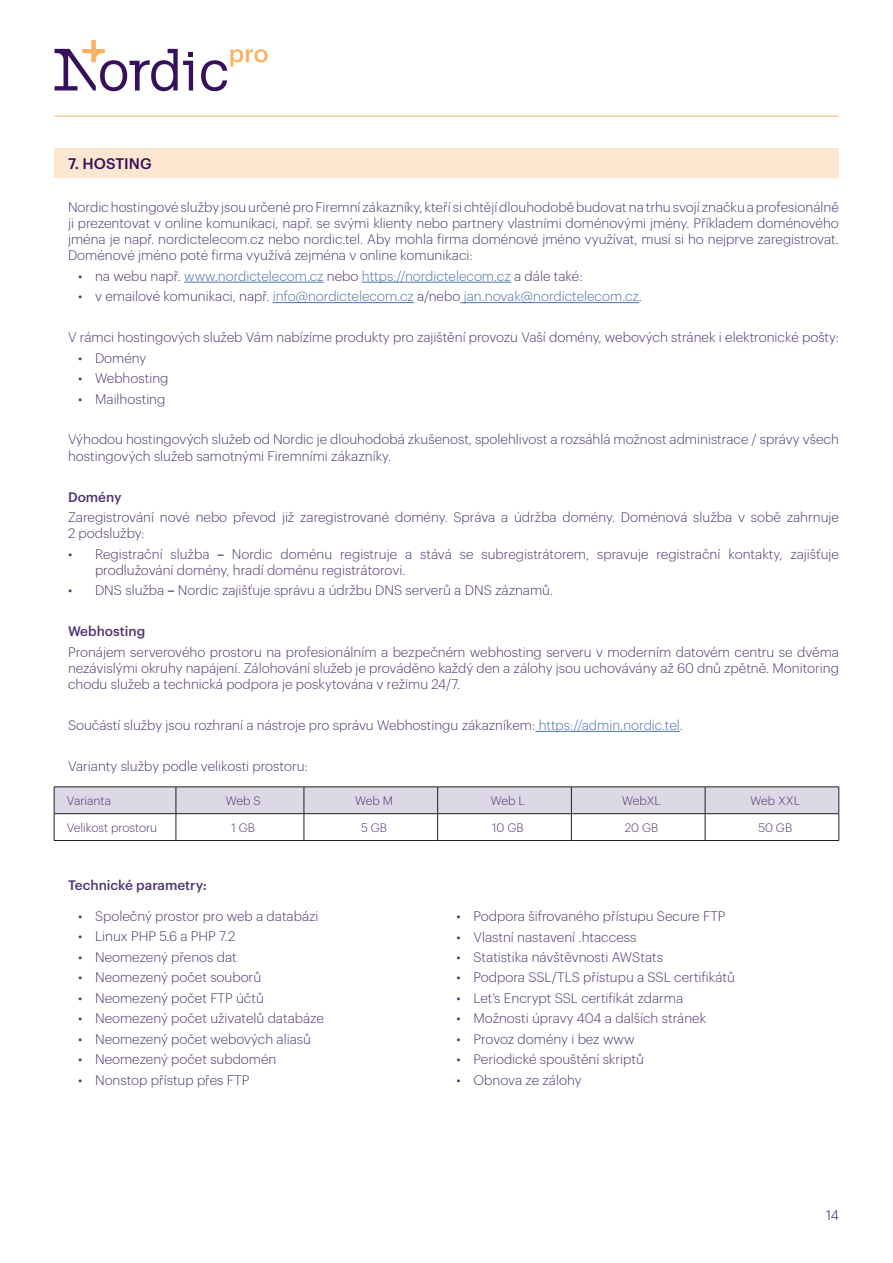
<style>
.page{position:relative;width:893px;height:1263px;background:#fff}
.page>*{position:absolute;margin:0;border:0;box-sizing:border-box;transform-origin:0 0}
.t1{font:500 15px "Graphik";letter-spacing:.005em;color:#36105b}
.t2{font:300 13.5px/16.2px "Graphik";color:#503671}
.t3{font:300 13.5px "Graphik";color:#4d72ac}
.t4{font:500 13.5px "Graphik";color:#503671}
.t5{font:300 13.5px "Graphik";color:#36105b}
.t6{font:300 12px "Graphik";color:#503671}
.s1{color:#503671}
.s2{font-weight:500}
.s3{color:#4d72ac}
</style>
<div class="page">
<hr style="left:55px;top:115px;width:784px;height:2px;background:#fab164">
<svg style="left:55px;top:40px;width:138px;height:51px"></svg>
<svg style="left:201px;top:49px;width:67px;height:42px"></svg>
<hr style="left:184px;top:282px;width:140px;height:1px;background:#4d72ac">
<hr style="left:362px;top:282px;width:149px;height:1px;background:#4d72ac">
<hr style="left:273px;top:302px;width:141px;height:1px;background:#4d72ac">
<hr style="left:460px;top:302px;width:179px;height:1px;background:#4d72ac">
<hr style="left:535px;top:731px;width:145px;height:1px;background:#4d72ac">
<div style="left:54px;top:148px;width:785px;height:30px;background:#fde7d0"></div>
<svg style="left:54px;top:787px;width:786px;height:53px"></svg>
<hr style="left:54px;top:840px;width:122px;height:1px;background:#231f20">
<hr style="left:176px;top:840px;width:128px;height:1px;background:#231f20">
<hr style="left:304px;top:840px;width:134px;height:1px;background:#231f20">
<hr style="left:438px;top:840px;width:133px;height:1px;background:#231f20">
<hr style="left:571px;top:840px;width:134px;height:1px;background:#231f20">
<hr style="left:705px;top:840px;width:134px;height:1px;background:#231f20">
<p class="t1" style="left:68px;top:152px;width:85px">7. HOSTING</p>
<p class="t2" style="left:68px;top:198px;width:772px;text-align:justify">Nordic hostingové služby jsou určené pro Firemní zákazníky, kteří si chtějí dlouhodobě budovat na trhu svojí značku a profesionálně ji prezentovat v online komunikaci, např. se svými klienty nebo partnery vlastními doménovými jmény. Příkladem doménového jména je např. nordictelecom.cz nebo nordic.tel. Aby mohla firma doménové jméno využívat, musí si ho nejprve zaregistrovat.<br>Doménové jméno poté firma využívá zejména v online komunikaci:</p>
<p class="t3" style="left:78px;top:266px;width:506px"><span class="s1">• na webu např.</span> www.nordictelecom.cz <span class="s1">nebo</span> https://nordictelecom.cz <span class="s1">a dále také:</span></p>
<p class="t3" style="left:78px;top:287px;width:565px"><span class="s1">• v emailové komunikaci, např.</span> info@nordictelecom.cz <span class="s1">a/nebo</span> jan.novak@nordictelecom.cz<span class="s1">.</span></p>
<p class="t2" style="left:68px;top:328px;width:772px">V rámci hostingových služeb Vám nabízíme produkty pro zajištění provozu Vaší domény, webových stránek i elektronické pošty:</p>
<p class="t2" style="left:78px;top:349px;width:70px">• Domény</p>
<p class="t2" style="left:78px;top:369px;width:92px">• Webhosting</p>
<p class="t2" style="left:78px;top:389px;width:89px">• Mailhosting</p>
<p class="t2" style="left:68px;top:430px;width:772px">Výhodou hostingových služeb od Nordic je dlouhodobá zkušenost, spolehlivost a rozsáhlá možnost administrace / správy všech hostingových služeb samotnými Firemními zákazníky.</p>
<p class="t4" style="left:68px;top:486px;width:55px">Domény</p>
<p class="t2" style="left:68px;top:508px;width:772px">Zaregistrování nové nebo převod již zaregistrované domény. Správa a údržba domény. Doménová služba v sobě zahrnuje<br>2 podslužby:</p>
<p class="t2" style="left:95px;top:545px;width:745px;text-indent:-27px">• Registrační služba <span class="s2">–</span> Nordic doménu registruje a stává se subregistrátorem, spravuje registrační kontakty, zajišťuje prodlužování domény, hradí doménu registrátorovi.</p>
<p class="t2" style="left:68px;top:581px;width:487px">• DNS služba <span class="s2">–</span> Nordic zajišťuje správu a údržbu DNS serverů a DNS záznamů.</p>
<p class="t4" style="left:68px;top:621px;width:79px">Webhosting</p>
<p class="t2" style="left:68px;top:643px;width:772px;text-align:justify">Pronájem serverového prostoru na profesionálním a bezpečném webhosting serveru v moderním datovém centru se dvěma nezávislými okruhy napájení. Zálohování služeb je prováděno každý den a zálohy jsou uchovávány až 60 dnů zpětně. Monitoring chodu služeb a technická podpora je poskytována v režimu 24/7.</p>
<p class="t2" style="left:68px;top:716px;width:616px">Součástí služby jsou rozhraní a nástroje pro správu Webhostingu zákazníkem: <span class="s3">https://admin.nordic.tel</span>.</p>
<p class="t2" style="left:68px;top:757px;width:241px">Varianty služby podle velikosti prostoru:</p>
<p class="t6" style="left:67px;top:792px;width:46px">Varianta</p>
<p class="t6" style="left:226px;top:792px;width:36px">Web S</p>
<p class="t6" style="left:355px;top:792px;width:39px">Web M</p>
<p class="t6" style="left:491px;top:792px;width:35px">Web L</p>
<p class="t6" style="left:622px;top:792px;width:40px">WebXL</p>
<p class="t6" style="left:751px;top:792px;width:51px">Web XXL</p>
<p class="t6" style="left:67px;top:819px;width:92px">Velikost prostoru</p>
<p class="t6" style="left:231px;top:819px;width:25px">1 GB</p>
<p class="t6" style="left:361px;top:819px;width:28px">5 GB</p>
<p class="t6" style="left:492px;top:819px;width:33px">10 GB</p>
<p class="t6" style="left:625px;top:819px;width:35px">20 GB</p>
<p class="t6" style="left:758px;top:819px;width:35px">50 GB</p>
<p class="t4" style="left:68px;top:875px;width:140px">Technické parametry:</p>
<p class="t2" style="left:78px;top:907px;width:242px">• Společný prostor pro web a databázi</p>
<p class="t2" style="left:78px;top:927px;width:159px">• Linux PHP 5.6 a PHP 7.2</p>
<p class="t2" style="left:78px;top:948px;width:160px">• Neomezený přenos dat</p>
<p class="t2" style="left:78px;top:968px;width:185px">• Neomezený počet souborů</p>
<p class="t2" style="left:78px;top:989px;width:187px">• Neomezený počet FTP účtů</p>
<p class="t2" style="left:78px;top:1009px;width:247px">• Neomezený počet uživatelů databáze</p>
<p class="t2" style="left:78px;top:1030px;width:234px">• Neomezený počet webových aliasů</p>
<p class="t2" style="left:78px;top:1050px;width:200px">• Neomezený počet subdomén</p>
<p class="t2" style="left:78px;top:1071px;width:173px">• Nonstop přístup přes FTP</p>
<p class="t2" style="left:456px;top:907px;width:271px">• Podpora šifrovaného přístupu Secure FTP</p>
<p class="t2" style="left:456px;top:927px;width:181px">• Vlastní nastavení .htaccess</p>
<p class="t2" style="left:456px;top:948px;width:208px">• Statistika návštěvnosti AWStats</p>
<p class="t2" style="left:456px;top:968px;width:280px">• Podpora SSL/TLS přístupu a SSL certifikátů</p>
<p class="t2" style="left:456px;top:989px;width:228px">• Let’s Encrypt SSL certifikát zdarma</p>
<p class="t2" style="left:456px;top:1009px;width:251px">• Možnosti úpravy 404 a dalších stránek</p>
<p class="t2" style="left:456px;top:1030px;width:180px">• Provoz domény i bez www</p>
<p class="t2" style="left:456px;top:1050px;width:189px">• Periodické spouštění skriptů</p>
<p class="t2" style="left:456px;top:1071px;width:127px">• Obnova ze zálohy</p>
<p class="t5" style="left:826px;top:1205px;width:14px">14</p>
</div>
